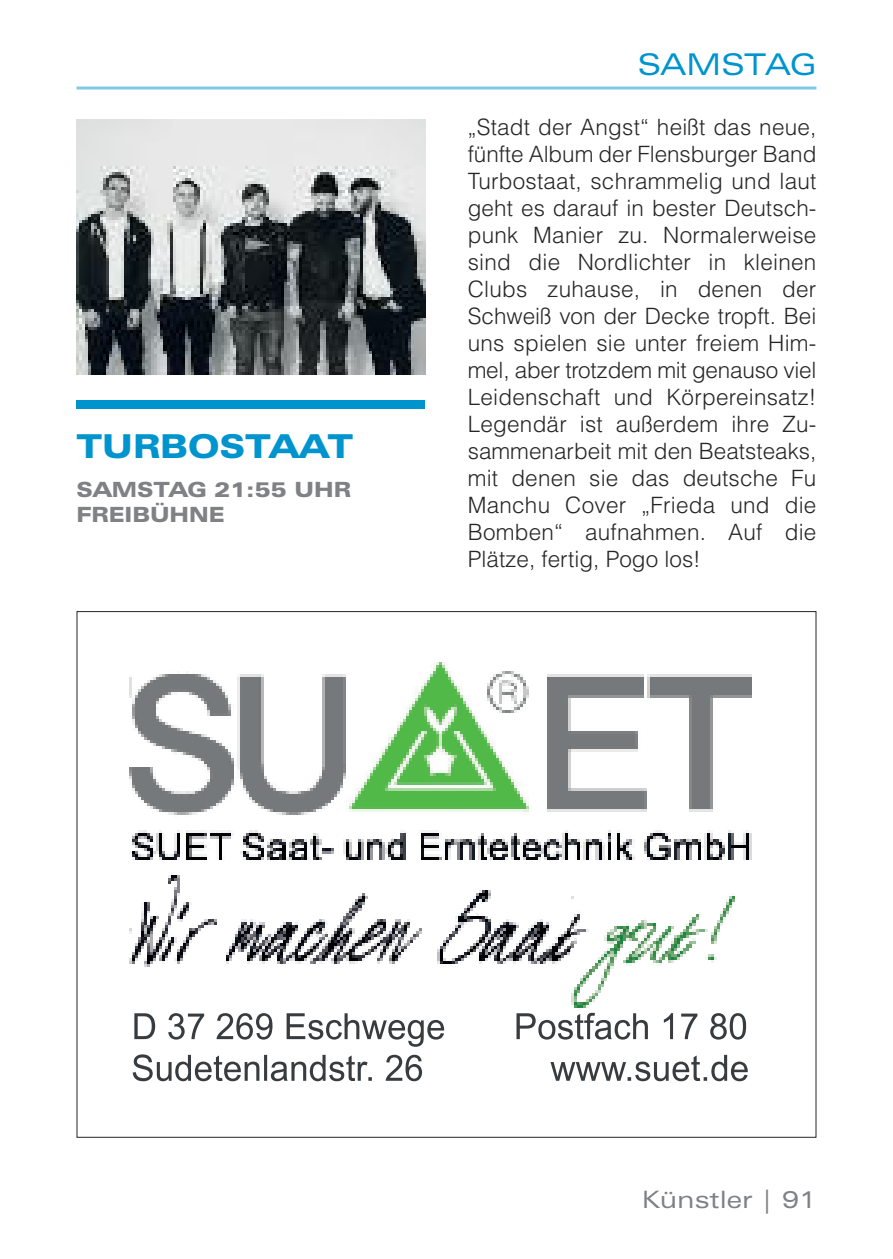
<style>
.page{position:relative;width:893px;height:1259px;background:#fff}
.page>*{position:absolute;margin:0;border:0;box-sizing:border-box;transform-origin:0 0}
.t1{font:900 expanded 33px "Zurich BT";color:#0094cf}
.t2{font:expanded 30px "Zurich BT";color:#0094cf}
.t3{font:expanded 24px "Zurich BT";color:#7f8184}
.t4{font:300 22.5px/27px "Helvetica";letter-spacing:.01em;color:#272627;text-align:justify}
.t5{font:900 expanded 21px/25.2px "Zurich BT";color:#7f8184}
</style>
<div class="page">
<img style="left:77px;top:119px;width:348px;height:255px">
<div style="left:77px;top:400px;width:348px;height:8px;background:#0094cf"></div>
<hr style="left:77px;top:86px;width:739px;height:3px;background:#80c9e7">
<img style="left:130px;top:662px;width:622px;height:198px">
<svg style="left:133px;top:1012px;width:615px;height:69px"></svg>
<img style="left:130px;top:875px;width:442px;height:92px">
<img style="left:572px;top:896px;width:163px;height:112px">
<h1 class="t1" style="left:77px;top:434px;width:278px">TURBOSTAAT</h1>
<p class="t5" style="left:77px;top:479px;width:276px">SAMSTAG 21:55 UHR<br>FREIBÜHNE</p>
<h2 class="t2" style="left:638px;top:53px;width:180px">SAMSTAG</h2>
<p class="t4" style="left:468px;top:114px;width:350px">„Stadt der Angst“ heißt das neue, fünfte Album der Flensburger Band Turbostaat, schrammelig und laut geht es darauf in bester Deutsch&shy;punk Manier zu. Normalerweise sind die Nordlichter in kleinen Clubs zuhause, in denen der Schweiß von der Decke tropft. Bei uns spielen sie unter freiem Him&shy;mel, aber trotzdem mit genauso viel Leidenschaft und Körpereinsatz!<br>Legendär ist außerdem ihre Zu&shy;sammenarbeit mit den Beatsteaks, mit denen sie das deutsche Fu Manchu Cover „Frieda und die Bomben“ aufnahmen. Auf die Plätze, fertig, Pogo los!</p>
<p class="t3" style="left:642px;top:1191px;width:176px">Künstler | 91</p>
</div>
